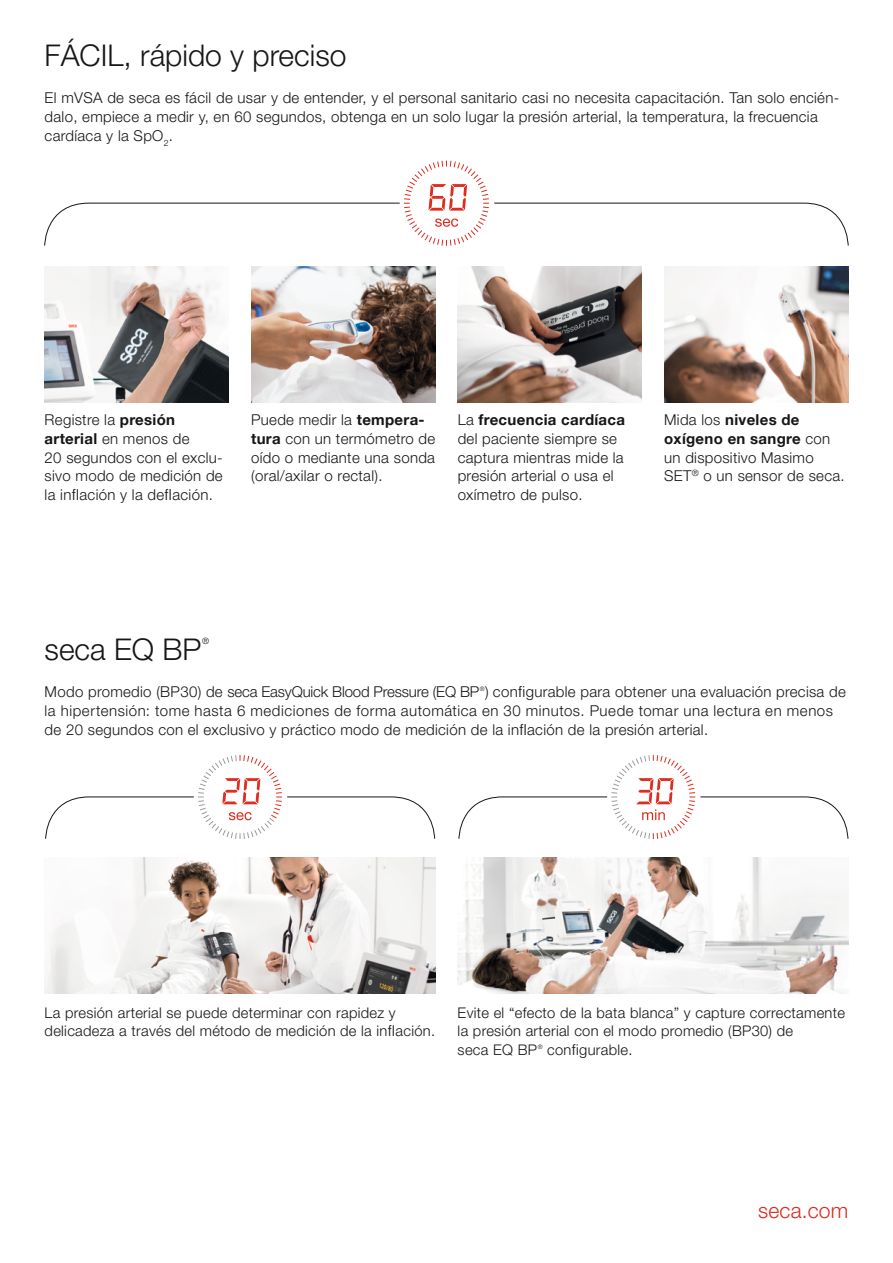
<style>
.page{position:relative;width:893px;height:1263px;background:#fff}
.page>*{position:absolute;margin:0;border:0;box-sizing:border-box;transform-origin:0 0}
.t1{font:300 30px "secaglobal";color:#151616}
.t2{font:300 21px "secaglobal";letter-spacing:.01em;color:#dd2b1c}
.t3{font:300 15px/18.8px "secaglobal";letter-spacing:.02em;color:#151616}
.t4{font:300 14.7px/18.8px "secaglobal";letter-spacing:.02em;color:#151616}
.t5{font:300 8.7px "secaglobal";color:#151616}
.t6{font:300 6.15px "secaglobal";color:#151616}
.s1{font-weight:700}
</style>
<div class="page">
<svg style="left:44px;top:160px;width:805px;height:86px"></svg>
<img style="left:45px;top:857px;width:390px;height:136px">
<img style="left:458px;top:857px;width:390px;height:136px">
<svg style="left:45px;top:755px;width:390px;height:84px"></svg>
<svg style="left:458px;top:755px;width:390px;height:84px"></svg>
<img style="left:664px;top:266px;width:184px;height:136px">
<img style="left:458px;top:266px;width:184px;height:136px">
<img style="left:45px;top:266px;width:184px;height:136px">
<img style="left:251px;top:266px;width:184px;height:136px">
<h1 class="t1" style="left:45px;top:38px;width:303px">FÁCIL, rápido y preciso</h1>
<p class="t3" style="left:45px;top:89px;width:796px">El mVSA de seca es fácil de usar y de entender, y el personal sanitario casi no necesita capacitación. Tan solo encién&shy;dalo, empiece a medir y, en 60 segundos, obtenga en un solo lugar la presión arterial, la temperatura, la frecuencia cardíaca y la SpO<sub>2</sub>.</p>
<p class="t3" style="left:45px;top:411px;width:180px">Registre la <span class="s1">presión arterial</span> en menos de<br>20 segundos con el exclu&shy;sivo modo de medición de la inflación y la deflación.</p>
<p class="t3" style="left:251px;top:411px;width:186px">Puede medir la <span class="s1">tempera&shy;tura</span> con un termómetro de oído o mediante una sonda (oral/axilar o rectal).</p>
<p class="t3" style="left:458px;top:411px;width:169px">La <span class="s1">frecuencia cardíaca </span>del paciente siempre se captura mientras mide la presión arterial o usa el oxímetro de pulso.</p>
<p class="t3" style="left:664px;top:411px;width:182px">Mida los <span class="s1">niveles de oxígeno en sangre</span> con un dispositivo Masimo<br>SET<sup>®</sup> o un sensor de seca.</p>
<h1 class="t1" style="left:45px;top:632px;width:158px">seca EQ BP</h1>
<p class="t5" style="left:202px;top:636px;width:8px">®</p>
<p class="t3" style="left:45px;top:683px;width:803px">Modo promedio (BP30) de seca EasyQuick Blood Pressure (EQ BP ) configurable para obtener una evaluación precisa de</p>
<p class="t6" style="left:480px;top:685px;width:6px">®</p>
<p class="t3" style="left:45px;top:701px;width:790px">la hipertensión: tome hasta 6 mediciones de forma automática en 30 minutos. Puede tomar una lectura en menos de 20 segundos con el exclusivo y práctico modo de medición de la inflación de la presión arterial.</p>
<p class="t4" style="left:45px;top:1003px;width:392px">La presión arterial se puede determinar con rapidez y delicadeza a través del método de medición de la inflación.</p>
<p class="t4" style="left:458px;top:1003px;width:389px">Evite el “efecto de la bata blanca” y capture correctamente la presión arterial con el modo promedio (BP30) de<br>seca EQ BP</p>
<p class="t6" style="left:538px;top:1043px;width:6px">®</p>
<p class="t4" style="left:547px;top:1040px;width:87px">configurable.</p>
<h2 class="t2" style="left:758px;top:1199px;width:92px">seca.com</h2>
</div>
